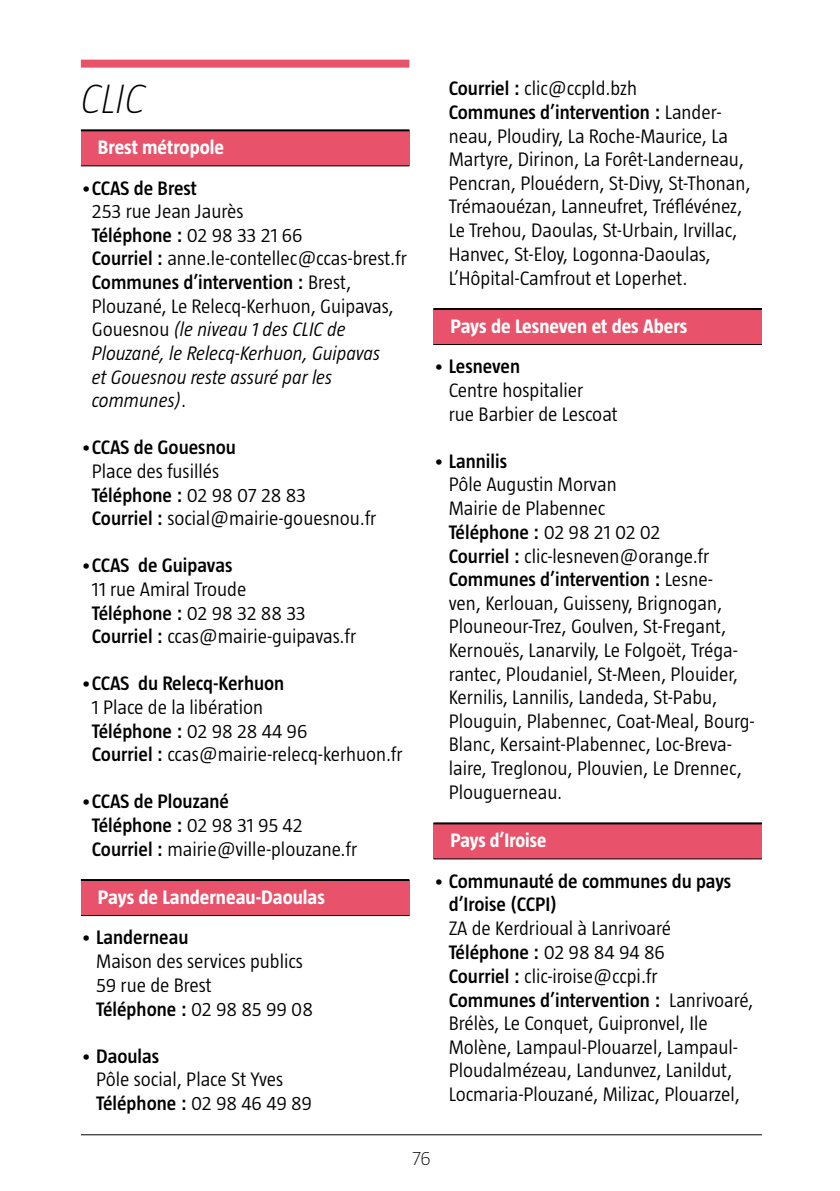
<style>
.page{position:relative;width:840px;height:1191px;background:#fff}
.page>*{position:absolute;margin:0;border:0;box-sizing:border-box;transform-origin:0 0}
.t1{font:italic 200 42px "Taz";color:#000}
.t2{font:300 20px/23.6px "Taz";color:#000}
.t3{font:700 20px "Taz";color:#fff}
.t4{font:600 20px/23.6px "Taz";color:#000}
.t5{font:200 20px "Taz";color:#000}
.s1{font-weight:600}
.s2{font-style:italic}
.s3{font-weight:300}
</style>
<div class="page">
<hr style="left:81px;top:1134px;width:680px;height:1px;background:#000">
<div style="left:433px;top:823px;width:328px;height:36px;background:#e8526b"></div>
<div style="left:433px;top:309px;width:328px;height:35px;background:#e8526b"></div>
<div style="left:81px;top:880px;width:328px;height:35px;background:#e8526b"></div>
<div style="left:81px;top:130px;width:328px;height:36px;background:#e8526b"></div>
<div style="left:81px;top:60px;width:328px;height:8px;background:#e8526b"></div>
<hr style="left:81px;top:129px;width:328px;height:2px;background:#000">
<hr style="left:81px;top:165px;width:328px;height:1px;background:#000">
<hr style="left:81px;top:879px;width:328px;height:2px;background:#000">
<hr style="left:81px;top:915px;width:328px;height:1px;background:#000">
<hr style="left:433px;top:308px;width:328px;height:2px;background:#000">
<hr style="left:433px;top:344px;width:328px;height:1px;background:#000">
<hr style="left:433px;top:822px;width:328px;height:2px;background:#000">
<hr style="left:433px;top:858px;width:328px;height:1px;background:#000">
<h1 class="t1" style="left:81px;top:75px;width:66px">CLIC</h1>
<p class="t3" style="left:98px;top:136px;width:128px">Brest métropole</p>
<p class="t2" style="left:92px;top:176px;width:316px;text-indent:-11px">•<span class="s1">CCAS de Brest<br></span>253 rue Jean Jaurès<br><span class="s1">Téléphone :</span> 02 98 33 21 66<br><span class="s1">Courriel :</span> anne.le-contellec@ccas-brest.fr<br><span class="s1">Communes d’intervention :</span> Brest,<br>Plouzané, Le Relecq-Kerhuon, Guipavas,<br>Gouesnou <span class="s2">(le niveau 1 des CLIC de<br>Plouzané, le Relecq-Kerhuon, Guipavas<br>et Gouesnou reste assuré par les communes)</span>.</p>
<p class="t2" style="left:92px;top:435px;width:286px;text-indent:-11px">•<span class="s1">CCAS de Gouesnou<br></span>Place des fusillés<br><span class="s1">Téléphone :</span> 02 98 07 28 83<br><span class="s1">Courriel :</span> social@mairie-gouesnou.fr</p>
<p class="t2" style="left:92px;top:553px;width:265px;text-indent:-11px">•<span class="s1">CCAS de Guipavas<br></span>11 rue Amiral Troude<br><span class="s1">Téléphone :</span> 02 98 32 88 33<br><span class="s1">Courriel :</span> ccas@mairie-guipavas.fr</p>
<p class="t2" style="left:92px;top:671px;width:312px;text-indent:-11px">•<span class="s1">CCAS du Relecq-Kerhuon<br></span>1 Place de la libération<br><span class="s1">Téléphone :</span> 02 98 28 44 96<br><span class="s1">Courriel :</span> ccas@mairie-relecq-kerhuon.fr</p>
<p class="t2" style="left:92px;top:789px;width:266px;text-indent:-11px">•<span class="s1">CCAS de Plouzané<br>Téléphone :</span> 02 98 31 95 42<br><span class="s1">Courriel :</span> mairie@ville-plouzane.fr</p>
<p class="t3" style="left:98px;top:885px;width:228px">Pays de Landerneau-Daoulas</p>
<p class="t2" style="left:96px;top:925px;width:218px;text-indent:-15px">• <span class="s1">Landerneau<br></span>Maison des services publics<br>59 rue de Brest<br><span class="s1">Téléphone :</span> 02 98 85 99 08</p>
<p class="t2" style="left:96px;top:1043px;width:217px;text-indent:-15px">• <span class="s1">Daoulas<br></span>Pôle social, Place St Yves<br><span class="s1">Téléphone :</span> 02 98 46 49 89</p>
<p class="t2" style="left:448px;top:77px;width:303px"><span class="s1">Courriel :</span> clic@ccpld.bzh<br><span class="s1">Communes d’intervention :</span> Lander&shy;neau, Ploudiry, La Roche-Maurice, La Martyre, Dirinon, La Forêt-Landerneau, Pencran, Plouédern, St-Divy, St-Thonan, Trémaouézan, Lanneufret, Tréflévénez, Le Trehou, Daoulas, St-Urbain, Irvillac, Hanvec, St-Eloy, Logonna-Daoulas, L’Hôpital-Camfrout et Loperhet.</p>
<p class="t3" style="left:450px;top:315px;width:238px">Pays de Lesneven et des Abers</p>
<p class="t2" style="left:448px;top:354px;width:170px;text-indent:-15px">• <span class="s1">Lesneven<br></span>Centre hospitalier<br>rue Barbier de Lescoat</p>
<p class="t2" style="left:448px;top:449px;width:307px;text-indent:-15px">• <span class="s1">Lannilis<br></span>Pôle Augustin Morvan<br>Mairie de Plabennec<br><span class="s1">Téléphone :</span> 02 98 21 02 02<br><span class="s1">Courriel :</span> clic-lesneven@orange.fr<br><span class="s1">Communes d’intervention :</span> Lesne-<br>ven, Kerlouan, Guisseny, Brignogan,<br>Plouneour-Trez, Goulven, St-Fregant,<br>Kernouës, Lanarvily, Le Folgoët, Tréga&shy;rantec, Ploudaniel, St-Meen, Plouider,<br>Kernilis, Lannilis, Landeda, St-Pabu,<br>Plouguin, Plabennec, Coat-Meal, Bourg-<br>Blanc, Kersaint-Plabennec, Loc-Breva&shy;laire, Treglonou, Plouvien, Le Drennec,<br>Plouguerneau.</p>
<p class="t3" style="left:450px;top:829px;width:97px">Pays d’Iroise</p>
<p class="t4" style="left:448px;top:869px;width:284px;text-indent:-15px"><span class="s3">•</span> Communauté de communes du pays d’Iroise (CCPI)</p>
<p class="t2" style="left:448px;top:916px;width:306px">ZA de Kerdrioual à Lanrivoaré <span class="s1">Téléphone :</span> 02 98 84 94 86<br><span class="s1">Courriel :</span> clic-iroise@ccpi.fr<br><span class="s1">Communes d’intervention :</span> Lanrivoaré, Brélès, Le Conquet, Guipronvel, Ile Molène, Lampaul-Plouarzel, Lampaul-Ploudalmézeau, Landunvez, Lanildut, Locmaria-Plouzané, Milizac, Plouarzel,</p>
<p class="t5" style="left:412px;top:1146px;width:20px">76</p>
</div>
